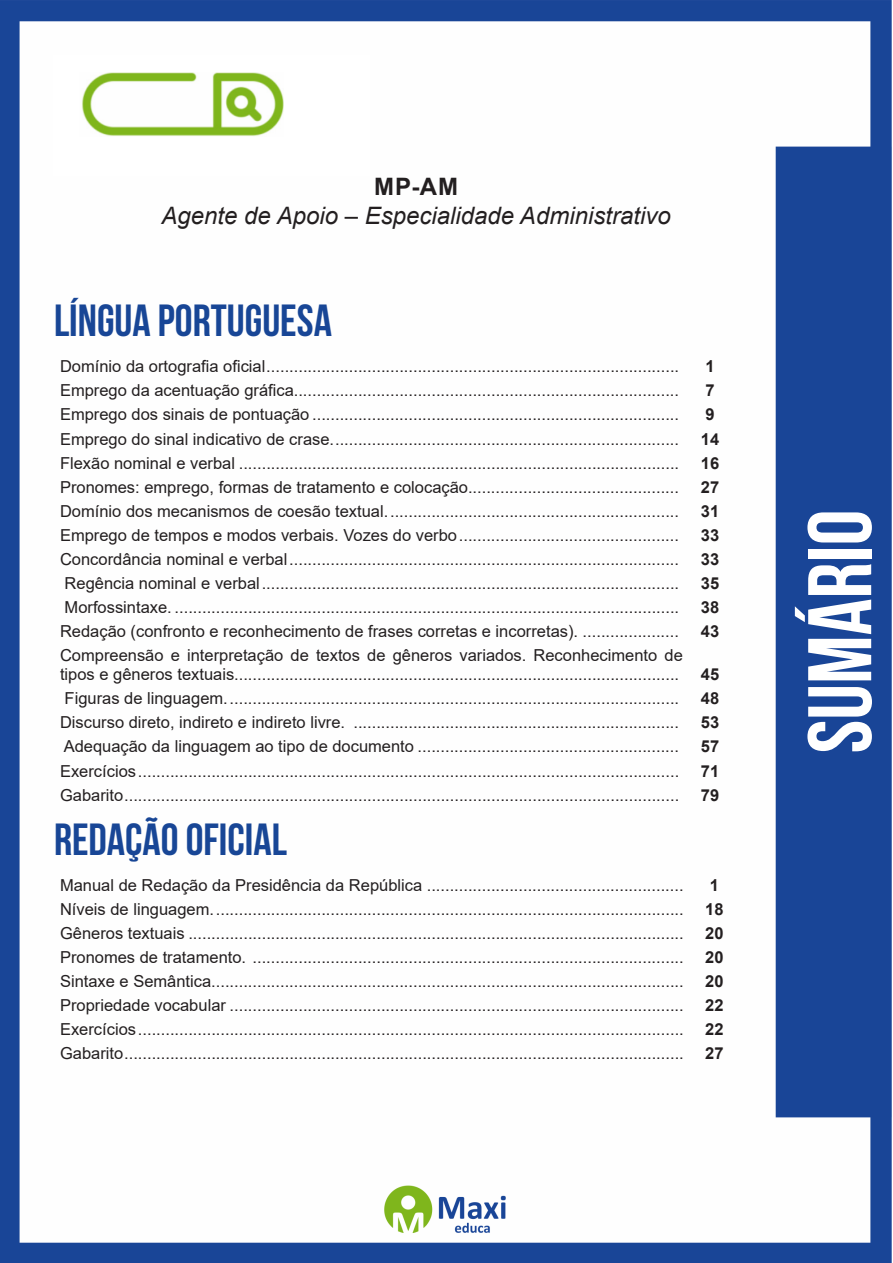
<style>
.page{position:relative;width:893px;height:1263px;background:#fff}
.page>*{position:absolute;margin:0;border:0;box-sizing:border-box;transform-origin:0 0}
.t1{font:700 90px "Bebas Neue";color:#fff}
.t2{font:700 45px "Bebas Neue";color:#184696}
.t3{font:italic 24px "Arial";color:#231f20}
.t4{font:700 24px "Arial";color:#231f20}
.ALTERNATIVAS{font:16.5px/19.8px "Arial";color:#231f20}
.ALTERNATIVAS-2{font:700 16.5px "Arial";color:#231f20}
</style>
<div class="page">
<img style="left:0;top:0;width:892px;height:1263px">
<div style="left:53px;top:55px;width:317px;height:121px;background:#fff"></div>
<img style="left:82px;top:72px;width:201px;height:64px">
<p class="t4" style="left:374px;top:170px;width:85px">MP-AM</p>
<p class="t3" style="left:161px;top:200px;width:511px">Agente de Apoio – Especialidade Administrativo</p>
<p class="t2" style="left:54px;top:295px;width:279px">LÍNGUA PORTUGUESA</p>
<p class="ALTERNATIVAS" style="left:60px;top:357px;width:621px">Domínio da ortografia oficial..........................................................................................</p>
<p class="ALTERNATIVAS-2" style="left:705px;top:355px;width:11px">1</p>
<p class="ALTERNATIVAS" style="left:60px;top:381px;width:621px">Emprego da acentuação gráfica....................................................................................</p>
<p class="ALTERNATIVAS-2" style="left:705px;top:379px;width:11px">7</p>
<p class="ALTERNATIVAS" style="left:60px;top:405px;width:621px">Emprego dos sinais de pontuação ................................................................................</p>
<p class="ALTERNATIVAS-2" style="left:705px;top:403px;width:11px">9</p>
<p class="ALTERNATIVAS" style="left:60px;top:429px;width:621px">Emprego do sinal indicativo de crase............................................................................</p>
<p class="ALTERNATIVAS-2" style="left:701px;top:427px;width:20px">14</p>
<p class="ALTERNATIVAS" style="left:60px;top:453px;width:621px">Flexão nominal e verbal ................................................................................................</p>
<p class="ALTERNATIVAS-2" style="left:701px;top:451px;width:20px">16</p>
<p class="ALTERNATIVAS" style="left:60px;top:477px;width:620px">Pronomes: emprego, formas de tratamento e colocação..............................................</p>
<p class="ALTERNATIVAS-2" style="left:701px;top:475px;width:20px">27</p>
<p class="ALTERNATIVAS" style="left:60px;top:501px;width:621px">Domínio dos mecanismos de coesão textual................................................................</p>
<p class="ALTERNATIVAS-2" style="left:701px;top:499px;width:20px">31</p>
<p class="ALTERNATIVAS" style="left:60px;top:525px;width:621px">Emprego de tempos e modos verbais. Vozes do verbo................................................</p>
<p class="ALTERNATIVAS-2" style="left:701px;top:523px;width:20px">33</p>
<p class="ALTERNATIVAS" style="left:60px;top:549px;width:621px">Concordância nominal e verbal.....................................................................................</p>
<p class="ALTERNATIVAS-2" style="left:701px;top:547px;width:20px">33</p>
<p class="ALTERNATIVAS" style="left:65px;top:573px;width:616px">Regência nominal e verbal...........................................................................................</p>
<p class="ALTERNATIVAS-2" style="left:701px;top:571px;width:20px">35</p>
<p class="ALTERNATIVAS" style="left:65px;top:597px;width:616px">Morfossintaxe. ..............................................................................................................</p>
<p class="ALTERNATIVAS-2" style="left:701px;top:595px;width:20px">38</p>
<p class="ALTERNATIVAS" style="left:60px;top:621px;width:620px">Redação (confronto e reconhecimento de frases corretas e incorretas). .....................</p>
<p class="ALTERNATIVAS-2" style="left:701px;top:619px;width:20px">43</p>
<p class="ALTERNATIVAS" style="left:60px;top:645px;width:624px">Compreensão e interpretação de textos de gêneros variados. Reconhecimento de tipos e gêneros textuais.................................................................................................</p>
<p class="ALTERNATIVAS-2" style="left:701px;top:663px;width:20px">45</p>
<p class="ALTERNATIVAS" style="left:65px;top:689px;width:616px">Figuras de linguagem...................................................................................................</p>
<p class="ALTERNATIVAS-2" style="left:701px;top:687px;width:20px">48</p>
<p class="ALTERNATIVAS" style="left:60px;top:713px;width:621px">Discurso direto, indireto e indireto livre. .......................................................................</p>
<p class="ALTERNATIVAS-2" style="left:701px;top:711px;width:20px">53</p>
<p class="ALTERNATIVAS" style="left:64px;top:737px;width:617px">Adequação da linguagem ao tipo de documento .........................................................</p>
<p class="ALTERNATIVAS-2" style="left:701px;top:735px;width:20px">57</p>
<p class="ALTERNATIVAS" style="left:60px;top:761px;width:621px">Exercícios......................................................................................................................</p>
<p class="ALTERNATIVAS-2" style="left:701px;top:759px;width:20px">71</p>
<p class="ALTERNATIVAS" style="left:60px;top:785px;width:621px">Gabarito.........................................................................................................................</p>
<p class="ALTERNATIVAS-2" style="left:701px;top:783px;width:20px">79</p>
<p class="t2" style="left:54px;top:814px;width:235px">REDAÇÃO OFICIAL</p>
<p class="ALTERNATIVAS" style="left:60px;top:875px;width:625px">Manual de Redação da Presidência da República ........................................................</p>
<p class="ALTERNATIVAS-2" style="left:710px;top:874px;width:11px">1</p>
<p class="ALTERNATIVAS" style="left:60px;top:899px;width:625px">Níveis de linguagem.......................................................................................................</p>
<p class="ALTERNATIVAS-2" style="left:705px;top:898px;width:20px">18</p>
<p class="ALTERNATIVAS" style="left:60px;top:923px;width:625px">Gêneros textuais ............................................................................................................</p>
<p class="ALTERNATIVAS-2" style="left:705px;top:922px;width:20px">20</p>
<p class="ALTERNATIVAS" style="left:60px;top:947px;width:625px">Pronomes de tratamento. ..............................................................................................</p>
<p class="ALTERNATIVAS-2" style="left:705px;top:946px;width:20px">20</p>
<p class="ALTERNATIVAS" style="left:60px;top:971px;width:625px">Sintaxe e Semântica.......................................................................................................</p>
<p class="ALTERNATIVAS-2" style="left:705px;top:970px;width:20px">20</p>
<p class="ALTERNATIVAS" style="left:60px;top:995px;width:625px">Propriedade vocabular ...................................................................................................</p>
<p class="ALTERNATIVAS-2" style="left:705px;top:994px;width:20px">22</p>
<p class="ALTERNATIVAS" style="left:60px;top:1019px;width:625px">Exercícios.......................................................................................................................</p>
<p class="ALTERNATIVAS-2" style="left:705px;top:1018px;width:20px">22</p>
<p class="ALTERNATIVAS" style="left:60px;top:1043px;width:625px">Gabarito..........................................................................................................................</p>
<p class="ALTERNATIVAS-2" style="left:705px;top:1042px;width:20px">27</p>
<h1 class="t1" style="left:791px;top:753px;width:245px;rotate:-90deg">SUMÁRIO</h1>
</div>
